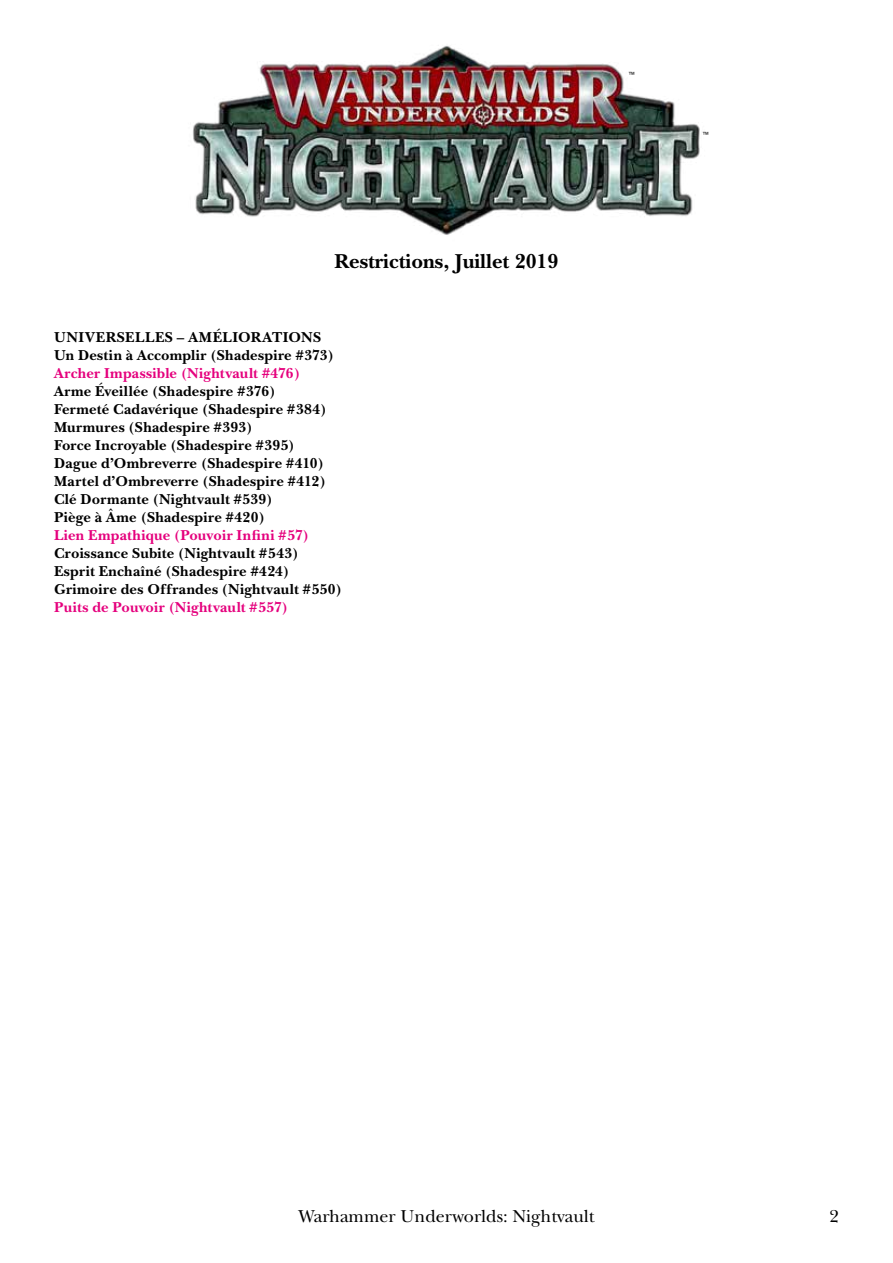
<style>
.page{position:relative;width:893px;height:1263px;background:#fff}
.page>*{position:absolute;margin:0;border:0;box-sizing:border-box;transform-origin:0 0}
.t1{font:700 21px "New Baskerville";color:#000}
.t2{font:18px "New Baskerville";color:#000}
.t3{font:700 15px/18px "New Baskerville";letter-spacing:.015em;color:#000}
.t4{font:700 15px "New Baskerville";letter-spacing:.015em;color:#e5007d}
.t5{font:7.2px "Arial";color:#000}
</style>
<div class="page">
<img style="left:193px;top:45px;width:507px;height:190px">
<h1 class="t1" style="left:335px;top:249px;width:225px">Restrictions, Juillet 2019</h1>
<p class="t3" style="left:54px;top:328px;width:281px">UNIVERSELLES – AMÉLIORATIONS<br>Un Destin à Accomplir (Shadespire #373)</p>
<p class="t4" style="left:54px;top:364px;width:248px">Archer Impassible (Nightvault #476)</p>
<p class="t3" style="left:54px;top:382px;width:274px">Arme Éveillée (Shadespire #376)<br>Fermeté Cadavérique (Shadespire #384)<br>Murmures (Shadespire #393)<br>Force Incroyable (Shadespire #395)<br>Dague d’Ombreverre (Shadespire #410)<br>Martel d’Ombreverre (Shadespire #412)<br>Clé Dormante (Nightvault #539)<br>Piège à Âme (Shadespire #420)</p>
<p class="t4" style="left:54px;top:526px;width:256px">Lien Empathique (Pouvoir Infini #57)</p>
<p class="t3" style="left:54px;top:544px;width:289px">Croissance Subite (Nightvault #543)<br>Esprit Enchaîné (Shadespire #424)<br>Grimoire des Offrandes (Nightvault #550)</p>
<p class="t4" style="left:54px;top:598px;width:235px">Puits de Pouvoir (Nightvault #557)</p>
<p class="t5" style="left:628px;top:70px;width:9px">™</p>
<p class="t5" style="left:702px;top:129px;width:9px">™</p>
<p class="t2" style="left:298px;top:1205px;width:298px">Warhammer Underworlds: Nightvault</p>
<p class="t2" style="left:830px;top:1205px;width:11px">2</p>
</div>
